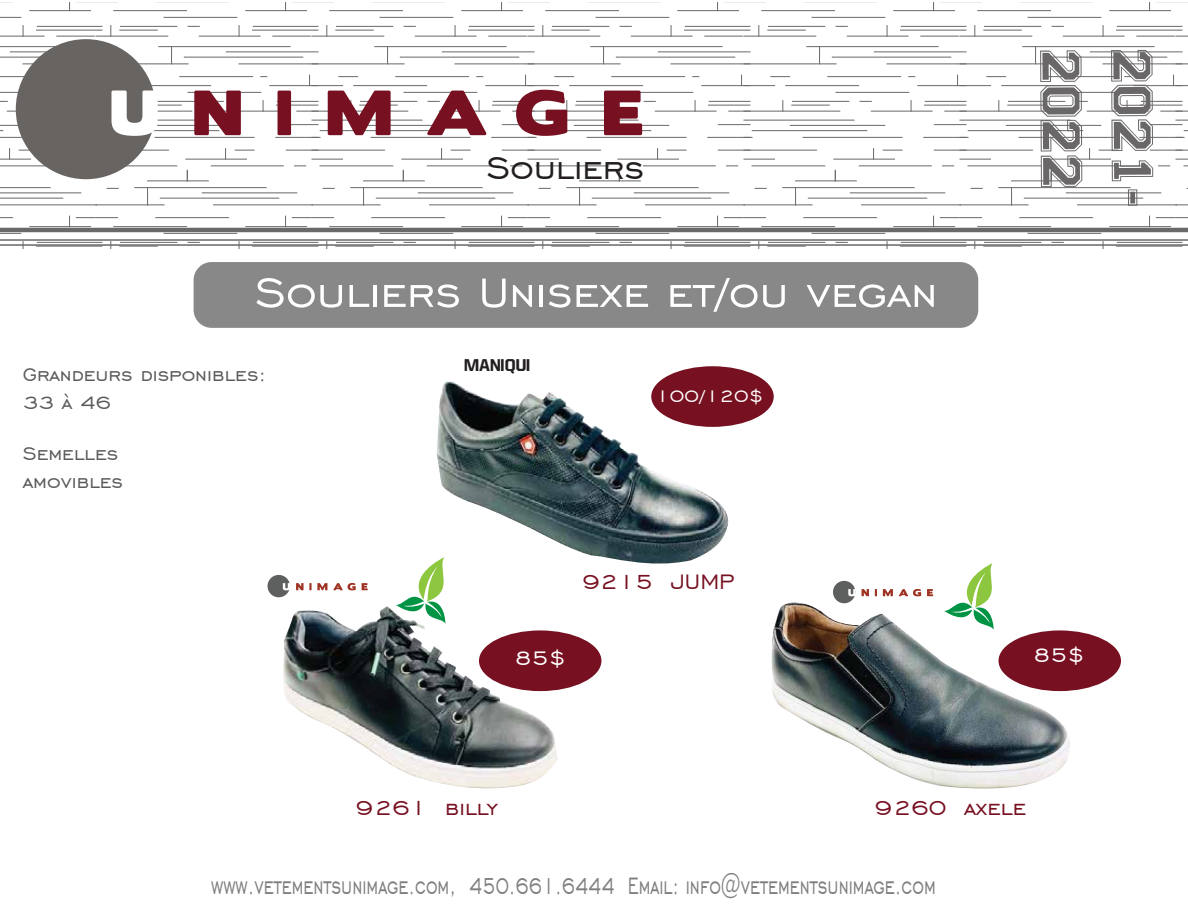
<style>
.page{position:relative;width:1188px;height:918px;background:#fff}
.page>*{position:absolute;margin:0;border:0;box-sizing:border-box;transform-origin:0 0}
.t1{font:59.1px "Varsity";letter-spacing:.03em;color:#696767}
.t2{font:52.5px "Engravers Gothic BT";color:#fff}
.t3{font:40.2px "Engravers Gothic BT";color:#231f20}
.t4{font:30px "Engravers Gothic BT";color:#7f7f80;scale:.66 1}
.t5{font:26.55px "Engravers Gothic BT";color:#771021}
.t6{font:25.5px "Engravers Gothic BT";color:#fff}
.t7{font:23.4px/28px "Engravers Gothic BT";color:#5c5b5b}
.t8{font:21.75px "Engravers Gothic BT";color:#fff}
.t9{font:18px "Allstar 4";color:#231f20}
</style>
<div class="page">
<div style="left:268px;top:575px;width:22px;height:22px;background:#5e5f5f;border-radius:50%"></div>
<svg style="left:283px;top:583px;width:7px;height:7px"></svg>
<svg style="left:296px;top:583px;width:31px;height:7px"></svg>
<svg style="left:333px;top:583px;width:23px;height:7px"></svg>
<svg style="left:362px;top:583px;width:6px;height:7px"></svg>
<div style="left:833px;top:581px;width:22px;height:22px;background:#5e5f5f;border-radius:50%"></div>
<svg style="left:848px;top:589px;width:8px;height:7px"></svg>
<svg style="left:862px;top:589px;width:7px;height:7px"></svg>
<svg style="left:875px;top:589px;width:2px;height:7px"></svg>
<svg style="left:883px;top:589px;width:10px;height:7px"></svg>
<svg style="left:899px;top:589px;width:22px;height:7px"></svg>
<svg style="left:927px;top:589px;width:6px;height:7px"></svg>
<img style="left:771px;top:602px;width:303px;height:187px">
<div style="left:651px;top:366px;width:123px;height:61px;background:#771021;border-radius:50%"></div>
<div style="left:999px;top:630px;width:122px;height:61px;background:#771021;border-radius:50%"></div>
<div style="left:479px;top:630px;width:122px;height:61px;background:#771021;border-radius:50%"></div>
<div style="left:194px;top:262px;width:784px;height:66px;background:#898888;border-radius:18px"></div>
<svg style="left:0;top:2px;width:1188px;height:246px"></svg>
<hr style="left:0;top:239px;width:1188px;height:2px;background:#696969">
<hr style="left:0;top:244px;width:1188px;height:2px;background:#696969">
<hr style="left:0;top:228px;width:1188px;height:4px;background:#696969">
<div style="left:16px;top:39px;width:140px;height:140px;background:#676462;border-radius:50%"></div>
<svg style="left:112px;top:91px;width:46px;height:45px"></svg>
<svg style="left:194px;top:91px;width:47px;height:44px;background:#8c3946"></svg>
<svg style="left:278px;top:91px;width:13px;height:44px"></svg>
<svg style="left:328px;top:91px;width:63px;height:44px"></svg>
<svg style="left:427px;top:91px;width:59px;height:44px"></svg>
<svg style="left:516px;top:90px;width:51px;height:46px"></svg>
<svg style="left:604px;top:91px;width:38px;height:44px;background:#8b3543"></svg>
<svg style="left:396px;top:561px;width:48px;height:45px"></svg>
<svg style="left:944px;top:563px;width:50px;height:67px"></svg>
<img style="left:283px;top:606px;width:275px;height:183px">
<img style="left:437px;top:381px;width:294px;height:188px">
<h3 class="t3" style="left:486px;top:146px;width:160px">Souliers</h3>
<h2 class="t2" style="left:255px;top:263px;width:684px">Souliers Unisexe et/ou vegan</h2>
<p class="t7" style="left:23px;top:360px;width:245px">Grandeurs disponibles:<br>33 à 46</p>
<p class="t7" style="left:23px;top:439px;width:102px">Semelles amovibles</p>
<p class="t9" style="left:465px;top:356px;width:68px">MANIQUI</p>
<p class="t8" style="left:655px;top:384px;width:109px">100/120$</p>
<p class="t5" style="left:582px;top:567px;width:154px">9215 JUMP</p>
<h1 class="t1" style="left:1098px;top:48px;width:143px;rotate:90deg">2022</h1>
<h1 class="t1" style="left:1169px;top:48px;width:160px;rotate:90deg">2021-</h1>
<p class="t6" style="left:515px;top:644px;width:53px">85$</p>
<p class="t6" style="left:1033px;top:641px;width:53px">85$</p>
<p class="t5" style="left:356px;top:793px;width:144px">9261 billy</p>
<p class="t5" style="left:875px;top:793px;width:153px">9260 axele</p>
<p class="t4" style="left:211px;top:869px;width:1099px">www.vetementsunimage.com, 450.661.6444 Email: info@vetementsunimage.com</p>
</div>
